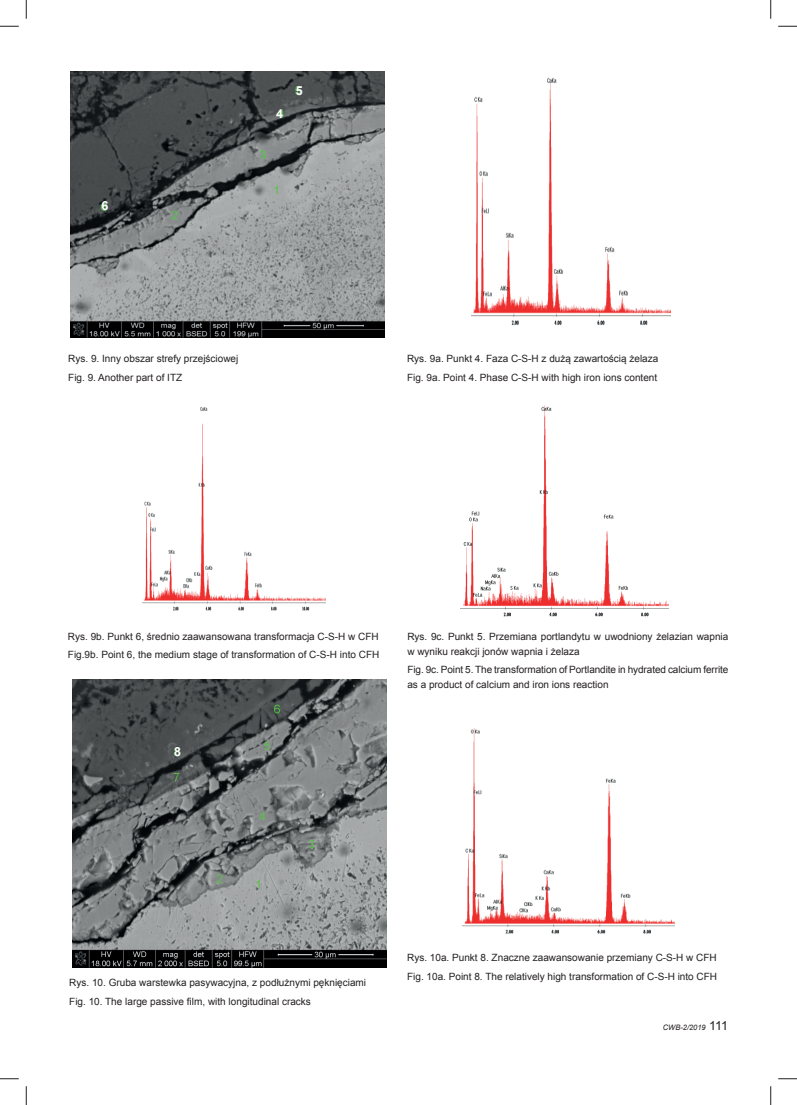
<style>
.page{position:relative;width:797px;height:1105px;background:#fff}
.page>*{position:absolute;margin:0;border:0;box-sizing:border-box;transform-origin:0 0}
.t1{font:700 12.5px "Arial";color:#fff}
.t2{font:10px/18.5px "Arial";color:#231f20}
.t3{font:italic 7.5px "Arial";color:#231f20}
.s1{font-style:normal;font-size:12.5px}
</style>
<div class="page">
<img style="left:142px;top:407px;width:183px;height:204px">
<img style="left:460px;top:405px;width:208px;height:212px">
<img style="left:73px;top:679px;width:313px;height:289px">
<img style="left:462px;top:728px;width:213px;height:206px">
<img style="left:71px;top:72px;width:314px;height:266px">
<img style="left:471px;top:77px;width:199px;height:249px">
<svg style="left:0;top:25px;width:19px;height:2px"></svg>
<svg style="left:778px;top:25px;width:19px;height:2px"></svg>
<svg style="left:0;top:1078px;width:19px;height:1px"></svg>
<svg style="left:778px;top:1078px;width:19px;height:1px"></svg>
<svg style="left:25px;top:0;width:2px;height:19px"></svg>
<svg style="left:25px;top:1086px;width:2px;height:19px"></svg>
<svg style="left:770px;top:0;width:1px;height:19px"></svg>
<svg style="left:770px;top:1086px;width:1px;height:19px"></svg>
<p class="t1" style="left:102px;top:199px;width:8px">6</p>
<p class="t1" style="left:276px;top:107px;width:8px">4</p>
<p class="t1" style="left:296px;top:83px;width:8px">5</p>
<p class="t2" style="left:68px;top:349px;width:172px">Rys. 9. Inny obszar strefy przejściowej<br>Fig. 9. Another part of ITZ</p>
<p class="t2" style="left:407px;top:349px;width:253px">Rys. 9a. Punkt 4. Faza C-S-H z dużą zawartością żelaza<br>Fig. 9a. Point 4. Phase C-S-H with high iron ions content</p>
<p class="t2" style="left:68px;top:627px;width:313px">Rys. 9b. Punkt 6, średnio zaawansowana transformacja C-S-H w CFH<br>Fig.9b. Point 6, the medium stage of transformation of C-S-H into CFH</p>
<p class="t2" style="left:407px;top:629px;width:322px;line-height:15px">Rys. 9c. Punkt 5. Przemiana portlandytu w uwodniony żelazian wapnia w wyniku reakcji jonów wapnia i żelaza</p>
<p class="t2" style="left:407px;top:662px;width:322px;line-height:15px">Fig. 9c. Point 5. The transformation of Portlandite in hydrated calcium ferrite as a product of calcium and iron ions reaction</p>
<p class="t1" style="left:174px;top:745px;width:8px">8</p>
<p class="t2" style="left:69px;top:974px;width:298px">Rys. 10. Gruba warstewka pasywacyjna, z podłużnymi pęknięciami<br>Fig. 10. The large passive film, with longitudinal cracks</p>
<p class="t2" style="left:407px;top:949px;width:311px">Rys. 10a. Punkt 8. Znaczne zaawansowanie przemiany C-S-H w CFH<br>Fig. 10a. Point 8. The relatively high transformation of C-S-H into CFH</p>
<p class="t3" style="left:662px;top:1023px;width:67px">CWB-2/2019 <span class="s1">111</span></p>
</div>
